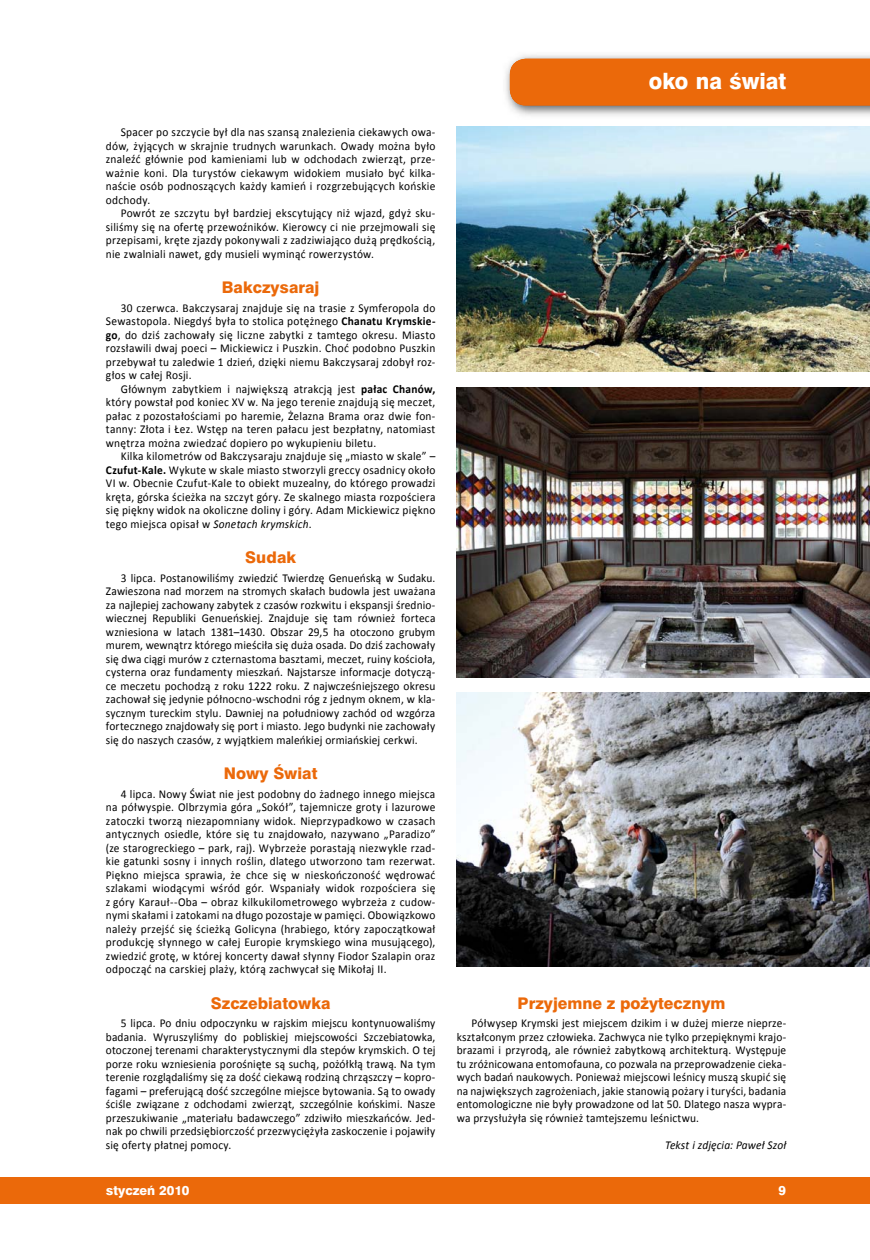
<style>
.page{position:relative;width:870px;height:1260px;background:#fff}
.page>*{position:absolute;margin:0;border:0;box-sizing:border-box;transform-origin:0 0}
.t1{font:21px "Swis 721 Hv PL";color:#fff;scale:.96 1}
.t2{font:15px "Swis 721 Hv PL";color:#eb690a}
.t3{font:12px/13.5px "Calibri";letter-spacing:.02em;color:#000;text-align:justify;scale:.95 1}
.t4{font:italic 12px "Calibri";letter-spacing:.01em;color:#000;scale:.95 1}
.t5{font:12px "Swis 721 Hv PL";color:#fff}
.s1{font-weight:700}
.s2{font-style:italic}
</style>
<div class="page">
<img style="left:457px;top:127px;width:413px;height:245px">
<img style="left:457px;top:387px;width:413px;height:291px">
<img style="left:457px;top:693px;width:413px;height:274px">
<img style="left:505px;top:55px;width:365px;height:61px">
<div style="left:510px;top:59px;width:360px;height:47px;background:#eb690a"></div>
<div style="left:0;top:1177px;width:870px;height:27px;background:#eb690a"></div>
<p class="t3" style="left:106px;top:126px;width:348px;text-indent:15px">Spacer po szczycie był dla nas szansą znalezienia ciekawych owa&shy;dów, żyjących w skrajnie trudnych warunkach. Owady można było znaleźć głównie pod kamieniami lub w odchodach zwierząt, prze&shy;ważnie koni. Dla turystów ciekawym widokiem musiało być kilka&shy;naście osób podnoszących każdy kamień i rozgrzebujących końskie odchody.</p>
<p class="t3" style="left:106px;top:207px;width:348px;text-indent:15px">Powrót ze szczytu był bardziej ekscytujący niż wjazd, gdyż sku&shy;siliśmy się na ofertę przewoźników. Kierowcy ci nie przejmowali się przepisami, kręte zjazdy pokonywali z zadziwiająco dużą prędkością, nie zwalniali nawet, gdy musieli wyminąć rowerzystów.</p>
<p class="t2" style="left:222px;top:281px;width:99px">Bakczysaraj</p>
<p class="t3" style="left:106px;top:302px;width:348px;text-indent:15px">30 czerwca. Bakczysaraj znajduje się na trasie z Symferopola do Sewastopola. Niegdyś była to stolica potężnego <span class="s1">Chanatu Krymskie&shy;go</span>, do dziś zachowały się liczne zabytki z tamtego okresu. Miasto rozsławili dwaj poeci – Mickiewicz i Puszkin. Choć podobno Puszkin przebywał tu zaledwie 1 dzień, dzięki niemu Bakczysaraj zdobył roz&shy;głos w całej Rosji.</p>
<p class="t3" style="left:106px;top:383px;width:348px;text-indent:15px">Głównym zabytkiem i największą atrakcją jest <span class="s1">pałac Chanów, </span>który powstał pod koniec XV w. Na jego terenie znajdują się meczet, pałac z pozostałościami po haremie, Żelazna Brama oraz dwie fon&shy;tanny: Złota i Łez. Wstęp na teren pałacu jest bezpłatny, natomiast wnętrza można zwiedzać dopiero po wykupieniu biletu.</p>
<p class="t3" style="left:106px;top:450px;width:348px;text-indent:15px">Kilka kilometrów od Bakczysaraju znajduje się „miasto w skale” – <span class="s1">Czufut-Kale.</span> Wykute w skale miasto stworzyli greccy osadnicy około VI w. Obecnie Czufut-Kale to obiekt muzealny, do którego prowadzi kręta, górska ścieżka na szczyt góry. Ze skalnego miasta rozpościera się piękny widok na okoliczne doliny i góry. Adam Mickiewicz piękno tego miejsca opisał w <span class="s2">Sonetach krymskich</span>.</p>
<p class="t2" style="left:245px;top:551px;width:53px">Sudak</p>
<p class="t3" style="left:106px;top:572px;width:348px;text-indent:15px">3 lipca. Postanowiliśmy zwiedzić Twierdzę Genueńską w Sudaku.<br>Zawieszona nad morzem na stromych skałach budowla jest uważana za najlepiej zachowany zabytek z czasów rozkwitu i ekspansji średnio&shy;wiecznej Republiki Genueńskiej. Znajduje się tam również forteca wzniesiona w latach 1381–1430. Obszar 29,5 ha otoczono grubym murem, wewnątrz którego mieściła się duża osada. Do dziś zachowały się dwa ciągi murów z czternastoma basztami, meczet, ruiny kościoła, cysterna oraz fundamenty mieszkań. Najstarsze informacje dotyczą&shy;ce meczetu pochodzą z roku 1222 roku. Z najwcześniejszego okresu zachował się jedynie północno-wschodni róg z jednym oknem, w kla&shy;sycznym tureckim stylu. Dawniej na południowy zachód od wzgórza fortecznego znajdowały się port i miasto. Jego budynki nie zachowały się do naszych czasów, z wyjątkiem maleńkiej ormiańskiej cerkwi.</p>
<p class="t2" style="left:224px;top:767px;width:95px">Nowy Świat</p>
<p class="t3" style="left:106px;top:788px;width:348px;text-indent:15px">4 lipca. Nowy Świat nie jest podobny do żadnego innego miejsca na półwyspie. Olbrzymia góra „Sokół”, tajemnicze groty i lazurowe zatoczki tworzą niezapomniany widok. Nieprzypadkowo w czasach antycznych osiedle, które się tu znajdowało, nazywano „Paradizo” (ze starogreckiego – park, raj). Wybrzeże porastają niezwykle rzad&shy;kie gatunki sosny i innych roślin, dlatego utworzono tam rezerwat.<br>Piękno miejsca sprawia, że chce się w nieskończoność wędrować szlakami wiodącymi wśród gór. Wspaniały widok rozpościera się z góry Karauł--Oba – obraz kilkukilometrowego wybrzeża z cudow&shy;nymi skałami i zatokami na długo pozostaje w pamięci. Obowiązkowo należy przejść się ścieżką Golicyna (hrabiego, który zapoczątkował produkcję słynnego w całej Europie krymskiego wina musującego), zwiedzić grotę, w której koncerty dawał słynny Fiodor Szalapin oraz odpocząć na carskiej plaży, którą zachwycał się Mikołaj II.</p>
<p class="t2" style="left:211px;top:996px;width:121px">Szczebiatowka</p>
<p class="t3" style="left:106px;top:1017px;width:348px;text-indent:15px">5 lipca. Po dniu odpoczynku w rajskim miejscu kontynuowaliśmy badania. Wyruszyliśmy do pobliskiej miejscowości Szczebiatowka, otoczonej terenami charakterystycznymi dla stepów krymskich. O tej porze roku wzniesienia porośnięte są suchą, pożółkłą trawą. Na tym terenie rozglądaliśmy się za dość ciekawą rodziną chrząszczy – kopro&shy;fagami – preferującą dość szczególne miejsce bytowania. Są to owady ściśle związane z odchodami zwierząt, szczególnie końskimi. Nasze przeszukiwanie „materiału badawczego” zdziwiło mieszkańców. Jed&shy;nak po chwili przedsiębiorczość przezwyciężyła zaskoczenie i pojawiły się oferty płatnej pomocy.</p>
<h1 class="t1" style="left:649px;top:72px;width:145px">oko na świat</h1>
<p class="t2" style="left:518px;top:996px;width:209px">Przyjemne z pożytecznym</p>
<p class="t3" style="left:457px;top:1017px;width:348px;text-indent:15px">Półwysep Krymski jest miejscem dzikim i w dużej mierze nieprze&shy;kształconym przez człowieka. Zachwyca nie tylko przepięknymi krajo&shy;brazami i przyrodą, ale również zabytkową architekturą. Występuje tu zróżnicowana entomofauna, co pozwala na przeprowadzenie cieka&shy;wych badań naukowych. Ponieważ miejscowi leśnicy muszą skupić się na największych zagrożeniach, jakie stanowią pożary i turyści, badania entomologiczne nie były prowadzone od lat 50. Dlatego nasza wypra&shy;wa przysłużyła się również tamtejszemu leśnictwu.</p>
<p class="t4" style="left:665px;top:1140px;width:129px">Tekst i zdjęcia: Paweł Szoł</p>
<p class="t5" style="left:106px;top:1185px;width:85px">styczeń 2010</p>
<p class="t5" style="left:779px;top:1185px;width:9px">9</p>
</div>
